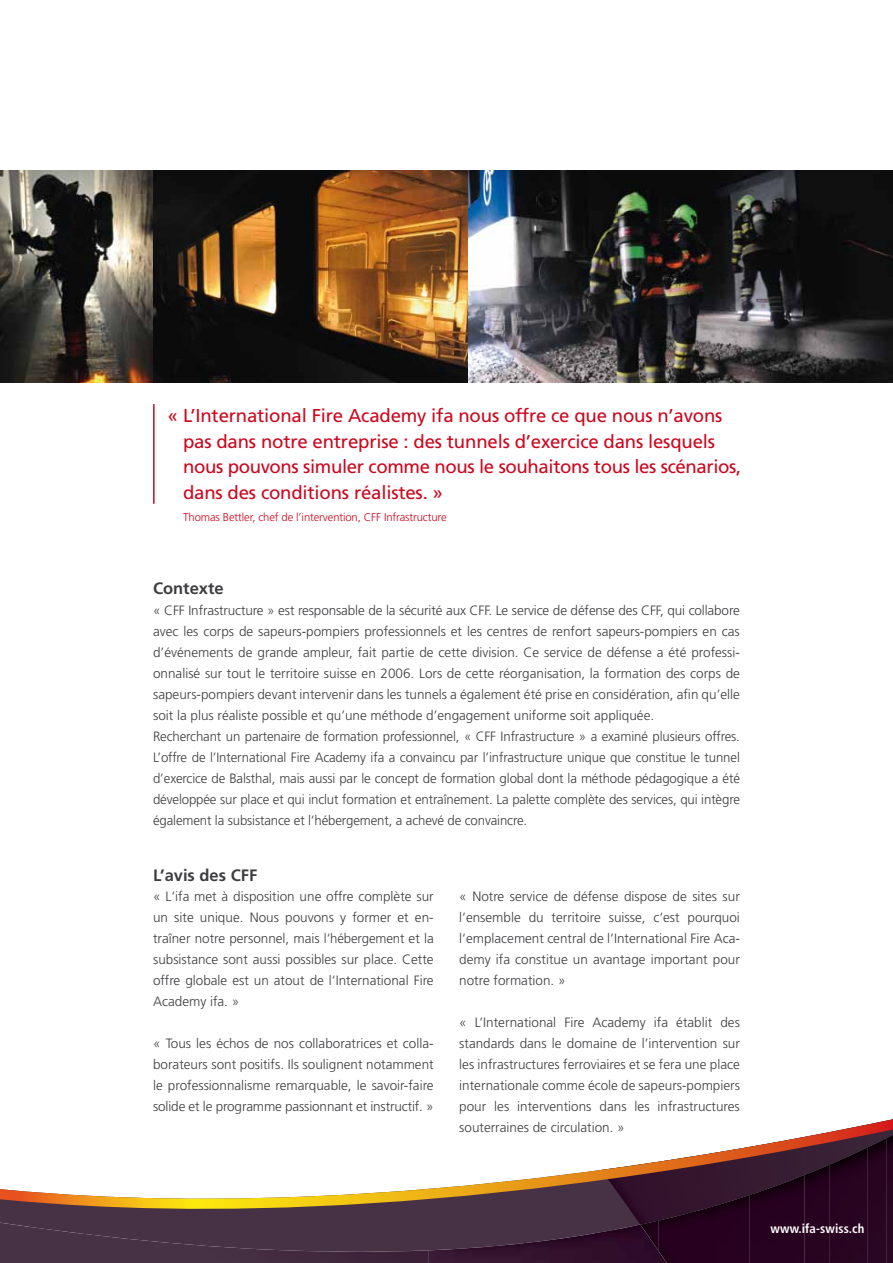
<style>
.page{position:relative;width:893px;height:1263px;background:#fff}
.page>*{position:absolute;margin:0;border:0;box-sizing:border-box;transform-origin:0 0}
.t1{font:18.6px/25.5px "Frutiger";letter-spacing:-.01em;color:#cd071e}
.t2{font:700 16.5px "Frutiger";color:#3e3d40}
.t3{font:300 13.5px/21px "Frutiger";letter-spacing:-.01em;color:#3e3d40;text-align:justify}
.t4{font:700 condensed 12.75px "Frutiger";letter-spacing:.01em;color:#fff}
.t5{font:300 11.25px "Frutiger";letter-spacing:-.01em;color:#cd071e}
</style>
<div class="page">
<hr style="left:153px;top:404px;width:2px;height:100px;background:#cd071e">
<svg style="left:0;top:1229px;width:429px;height:34px;background:#463144"></svg>
<img style="left:429px;top:1229px;width:229px;height:34px">
<img style="left:886px;top:1229px;width:7px;height:34px">
<img style="left:830px;top:1229px;width:37px;height:34px">
<img style="left:804px;top:1229px;width:26px;height:34px">
<img style="left:640px;top:1251px;width:18px;height:1px">
<div style="left:750px;top:1229px;width:54px;height:34px;background:#280221"></div>
<img style="left:713px;top:1229px;width:37px;height:34px">
<div style="left:658px;top:1229px;width:55px;height:34px;background:#27001f"></div>
<img style="left:640px;top:1229px;width:19px;height:22px">
<svg style="left:0;top:1119px;width:893px;height:110px"></svg>
<img style="left:0;top:170px;width:893px;height:213px">
<h1 class="t1" style="left:183px;top:403px;width:560px;text-indent:-15px">« L’International Fire Academy ifa nous offre ce que nous n’avons pas dans notre entreprise : des tunnels d’exercice dans lesquels nous pouvons simuler comme nous le souhaitons tous les scénarios, dans des conditions réalistes. »</h1>
<p class="t5" style="left:183px;top:511px;width:265px">Thomas Bettler, chef de l’intervention, CFF Infrastructure</p>
<p class="t2" style="left:153px;top:579px;width:72px">Contexte</p>
<p class="t3" style="left:153px;top:600px;width:588px;text-align:left">« CFF Infrastructure » est responsable de la sécurité aux CFF. Le service de défense des CFF, qui collabore avec les corps de sapeurs-pompiers professionnels et les centres de renfort sapeurs-pompiers en cas d’événements de grande ampleur, fait partie de cette division. Ce service de défense a été professi&shy;onnalisé sur tout le territoire suisse en 2006. Lors de cette réorganisation, la formation des corps de sapeurs-pompiers devant intervenir dans les tunnels a également été prise en considération, afin qu’elle soit la plus réaliste possible et qu’une méthode d’engagement uniforme soit appliquée.<br>Recherchant un partenaire de formation professionnel, « CFF Infrastructure » a examiné plusieurs offres.<br>L’offre de l’International Fire Academy ifa a convaincu par l’infrastructure unique que constitue le tunnel d’exercice de Balsthal, mais aussi par le concept de formation global dont la méthode pédagogique a été développée sur place et qui inclut formation et entraînement. La palette complète des services, qui intègre également la subsistance et l‘hébergement, a achevé de convaincre.</p>
<p class="t2" style="left:153px;top:865px;width:106px">L’avis des CFF</p>
<p class="t3" style="left:153px;top:886px;width:282px">« L‘ifa met à disposition une offre complète sur un site unique. Nous pouvons y former et en&shy;traîner notre personnel, mais l‘hébergement et la subsistance sont aussi possibles sur place. Cette offre globale est un atout de l‘International Fire Academy ifa. »</p>
<p class="t3" style="left:153px;top:1033px;width:282px">« Tous les échos de nos collaboratrices et colla&shy;borateurs sont positifs. Ils soulignent notamment le professionnalisme remarquable, le savoir-faire solide et le programme passionnant et instructif. »</p>
<p class="t3" style="left:459px;top:886px;width:282px">« Notre service de défense dispose de sites sur l‘ensemble du territoire suisse, c‘est pourquoi l‘emplacement central de l‘International Fire Aca&shy;demy ifa constitue un avantage important pour notre formation. »</p>
<p class="t3" style="left:459px;top:1012px;width:282px">« L’International Fire Academy ifa établit des standards dans le domaine de l’intervention sur les infrastructures ferroviaires et se fera une place internationale comme école de sapeurs-pompiers pour les interventions dans les infrastructures souterraines de circulation. »</p>
<p class="t4" style="left:770px;top:1221px;width:95px">www.ifa-swiss.ch</p>
</div>
